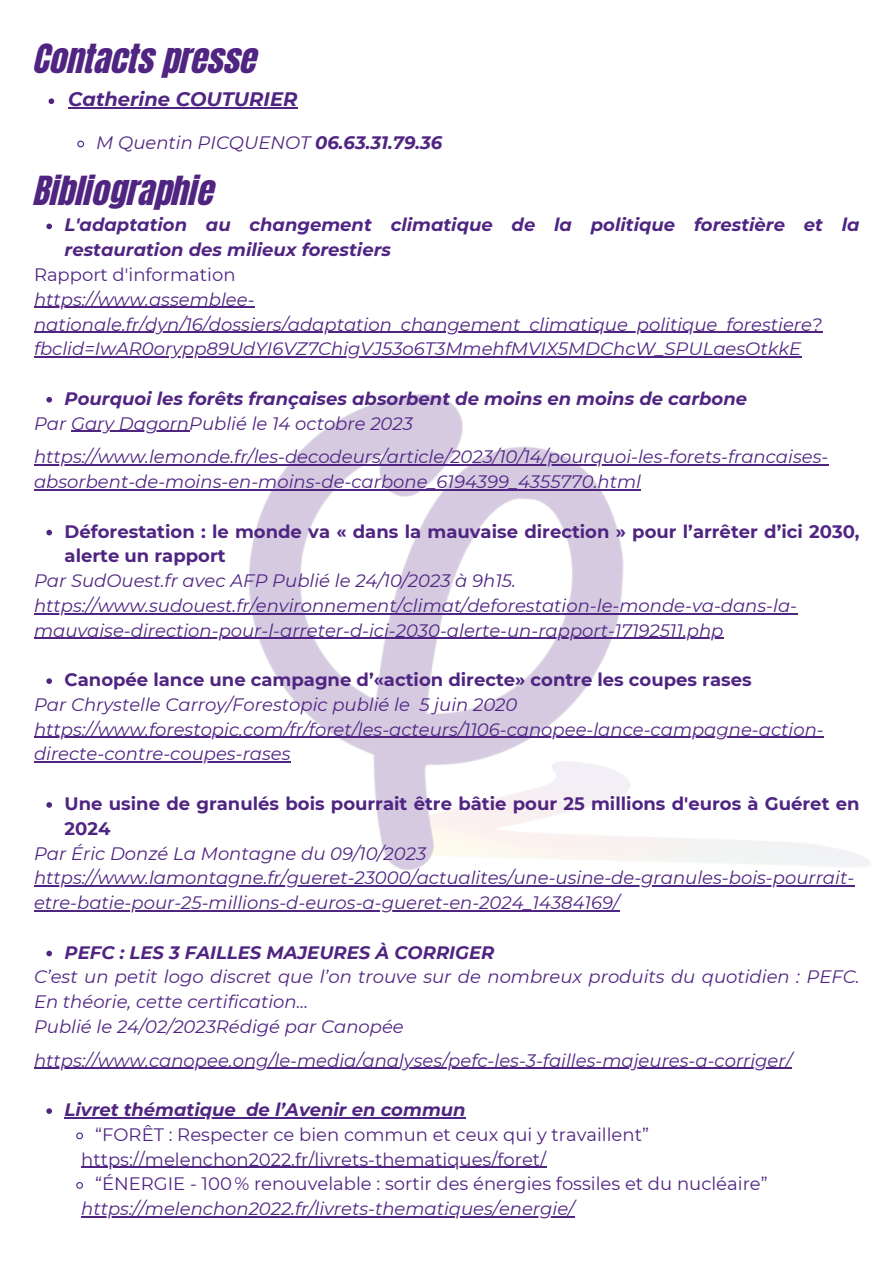
<style>
.page{position:relative;width:894px;height:1264px;background:#fff}
.page>*{position:absolute;margin:0;border:0;box-sizing:border-box;transform-origin:0 0}
.t1{font:34.05px "CA Generated";color:#502582}
.t2{font:italic 700 19.5px "Montserrat";color:#502582}
.t3{font:italic 18px/24.8px "Montserrat";color:#502582}
.t4{font:italic 700 18px/24.8px "Montserrat";color:#502582}
.t5{font:700 18px/24.8px "Montserrat";color:#502582}
.t6{font:18px "Montserrat";color:#502582}
.s1{font-weight:700}
</style>
<div class="page">
<img style="left:242px;top:394px;width:629px;height:476px">
<svg style="left:49px;top:98px;width:5px;height:6px"></svg>
<hr style="left:68px;top:107px;width:229px;height:1px;background:#502582">
<svg style="left:77px;top:140px;width:7px;height:8px"></svg>
<svg style="left:46px;top:223px;width:6px;height:6px"></svg>
<svg style="left:46px;top:397px;width:6px;height:5px"></svg>
<svg style="left:46px;top:529px;width:6px;height:6px"></svg>
<svg style="left:46px;top:678px;width:6px;height:6px"></svg>
<svg style="left:46px;top:802px;width:6px;height:5px"></svg>
<svg style="left:46px;top:950px;width:6px;height:6px"></svg>
<svg style="left:46px;top:1108px;width:6px;height:5px"></svg>
<hr style="left:65px;top:1117px;width:171px;height:1px;background:#502582">
<hr style="left:246px;top:1117px;width:219px;height:1px;background:#502582">
<svg style="left:76px;top:1132px;width:7px;height:8px"></svg>
<svg style="left:76px;top:1182px;width:7px;height:7px"></svg>
<hr style="left:34px;top:307px;width:220px;height:1px;background:#502582">
<hr style="left:34px;top:331px;width:788px;height:2px;background:#502582">
<hr style="left:34px;top:356px;width:766px;height:1px;background:#502582">
<hr style="left:71px;top:430px;width:118px;height:2px;background:#502582">
<hr style="left:34px;top:464px;width:794px;height:1px;background:#502582">
<hr style="left:34px;top:489px;width:606px;height:1px;background:#502582">
<hr style="left:34px;top:613px;width:762px;height:1px;background:#502582">
<hr style="left:34px;top:637px;width:689px;height:2px;background:#502582">
<hr style="left:34px;top:736px;width:789px;height:2px;background:#502582">
<hr style="left:34px;top:761px;width:256px;height:1px;background:#502582">
<hr style="left:34px;top:885px;width:820px;height:1px;background:#502582">
<hr style="left:34px;top:910px;width:585px;height:1px;background:#502582">
<hr style="left:34px;top:1067px;width:757px;height:1px;background:#502582">
<hr style="left:81px;top:1166px;width:465px;height:1px;background:#502582">
<hr style="left:81px;top:1216px;width:493px;height:1px;background:#502582">
<h1 class="t1" style="left:35px;top:34px;width:224px">Contacts presse</h1>
<p class="t2" style="left:68px;top:87px;width:231px">Catherine COUTURIER</p>
<p class="t3" style="left:96px;top:130px;width:347px">M Quentin PICQUENOT <span class="s1">06.63.31.79.36</span></p>
<h1 class="t1" style="left:35px;top:167px;width:181px">Bibliographie</h1>
<p class="t4" style="left:65px;top:213px;width:796px">L'adaptation au changement climatique de la politique forestière et la restauration des milieux forestiers</p>
<p class="t6" style="left:34px;top:263px;width:203px">Rapport d'information</p>
<p class="t3" style="left:34px;top:287px;width:789px">https://www.assemblee&shy;nationale.fr/dyn/16/dossiers/adaptation_changement_climatique_politique_forestiere? fbclid=IwAR0orypp89UdYI6VZ7ChigVJ53o6T3MmehfMVIX5MDChcW_SPULaesOtkkE</p>
<p class="t4" style="left:65px;top:386px;width:683px">Pourquoi les forêts françaises absorbent de moins en moins de carbone</p>
<p class="t3" style="left:34px;top:406px;width:795px;line-height:33.8px">Par Gary DagornPublié le 14 octobre 2023 https://www.lemonde.fr/les-decodeurs/article/2023/10/14/pourquoi-les-forets-francaises-</p>
<p class="t3" style="left:34px;top:469px;width:608px">absorbent-de-moins-en-moins-de-carbone_6194399_4355770.html</p>
<p class="t5" style="left:65px;top:519px;width:796px">Déforestation : le monde va « dans la mauvaise direction » pour l’arrêter d’ici 2030, alerte un rapport</p>
<p class="t3" style="left:34px;top:568px;width:764px">Par SudOuest.fr avec AFP Publié le 24/10/2023 à 9h15. https://www.sudouest.fr/environnement/climat/deforestation-le-monde-va-dans-la&shy;mauvaise-direction-pour-l-arreter-d-ici-2030-alerte-un-rapport-17192511.php</p>
<p class="t5" style="left:65px;top:667px;width:688px">Canopée lance une campagne d’«action directe» contre les coupes rases</p>
<p class="t3" style="left:34px;top:692px;width:791px">Par Chrystelle Carroy/Forestopic publié le 5 juin 2020 https://www.forestopic.com/fr/foret/les-acteurs/1106-canopee-lance-campagne-action&shy;directe-contre-coupes-rases</p>
<p class="t5" style="left:65px;top:791px;width:796px">Une usine de granulés bois pourrait être bâtie pour 25 millions d'euros à Guéret en<br>2024</p>
<p class="t3" style="left:34px;top:840px;width:821px">Par Éric Donzé La Montagne du 09/10/2023 https://www.lamontagne.fr/gueret-23000/actualites/une-usine-de-granules-bois-pourrait&shy;etre-batie-pour-25-millions-d-euros-a-gueret-en-2024_14384169/</p>
<p class="t4" style="left:65px;top:939px;width:431px">PEFC : LES 3 FAILLES MAJEURES À CORRIGER</p>
<p class="t3" style="left:34px;top:964px;width:826px">C’est un petit logo discret que l’on trouve sur de nombreux produits du quotidien : PEFC.<br>En théorie, cette certification...<br>Publié le 24/02/2023Rédigé par Canopée</p>
<p class="t3" style="left:34px;top:1047px;width:759px">https://www.canopee.ong/le-media/analyses/pefc-les-3-failles-majeures-a-corriger/</p>
<p class="t4" style="left:65px;top:1097px;width:402px">Livret thématique de l’Avenir en commun</p>
<p class="t6" style="left:95px;top:1123px;width:555px">“FORÊT : Respecter ce bien commun et ceux qui y travaillent”</p>
<p class="t6" style="left:95px;top:1172px;width:673px">“ÉNERGIE - 100% renouvelable : sortir des énergies fossiles et du nucléaire”</p>
<p class="t6" style="left:81px;top:1148px;width:466px">https://melenchon2022.fr/livrets-thematiques/foret/</p>
<p class="t3" style="left:81px;top:1196px;width:494px">https://melenchon2022.fr/livrets-thematiques/energie/</p>
</div>
